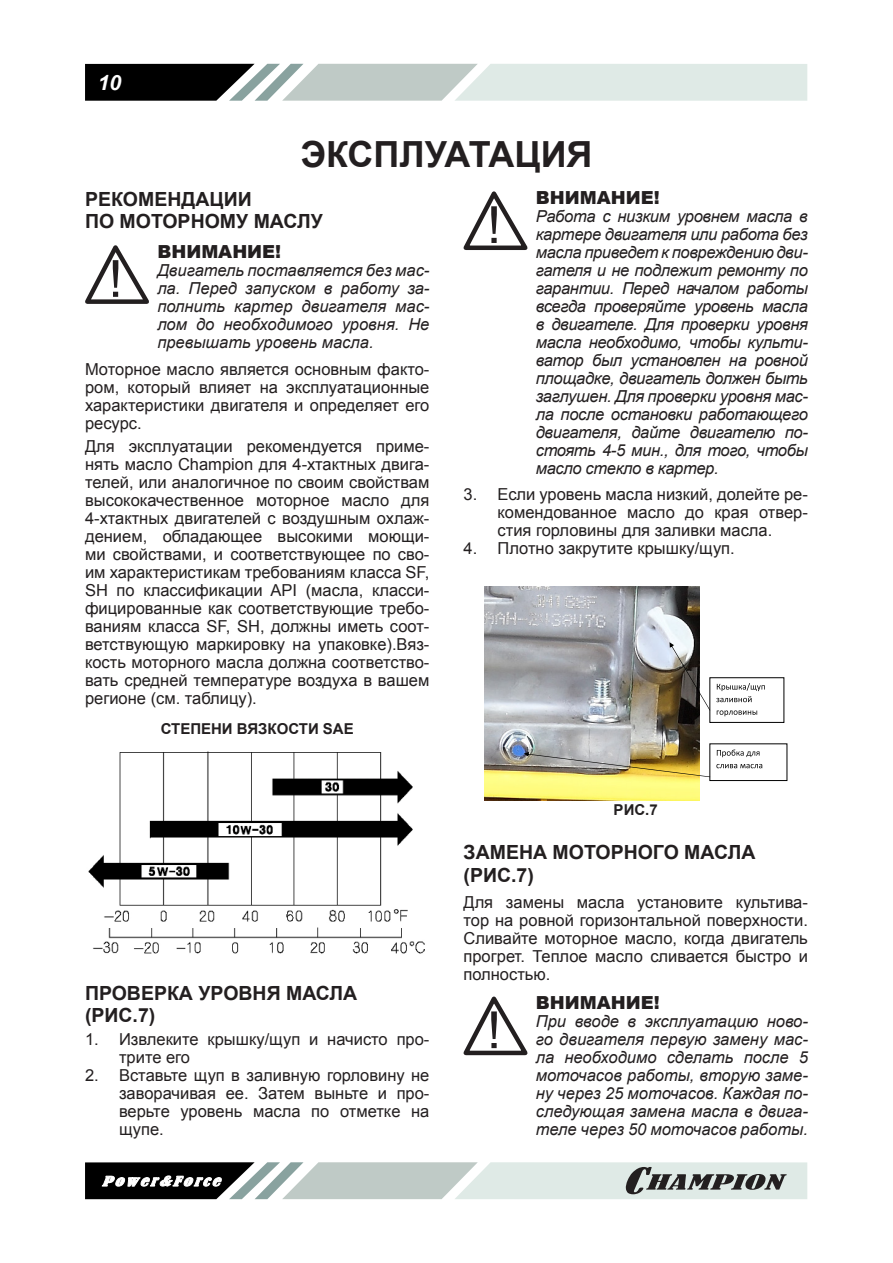
<style>
.page{position:relative;width:893px;height:1263px;background:#fff}
.page>*{position:absolute;margin:0;border:0;box-sizing:border-box;transform-origin:0 0}
.t1{font:700 36px "Arial";color:#231f20}
.t2{font:italic 700 21px "Arial";color:#fff}
.t3{font:700 19.5px/22.5px "Arial";color:#231f20}
.t4{font:900 18px "Arial";color:#231f20}
.t5{font:16.5px/18px "Arial";color:#231f20;text-align:justify}
.t6{font:italic 16.5px/18px "Arial";color:#231f20;text-align:justify}
.t7{font:700 15px "Arial";color:#231f20}
</style>
<div class="page">
<svg style="left:85px;top:64px;width:722px;height:37px;background:#a9b1ae"></svg>
<svg style="left:85px;top:1162px;width:722px;height:37px;background:#a5acaa"></svg>
<svg style="left:85px;top:245px;width:64px;height:59px"></svg>
<svg style="left:463px;top:191px;width:65px;height:59px"></svg>
<img style="left:88px;top:751px;width:337px;height:203px">
<img style="left:484px;top:586px;width:216px;height:214px">
<div style="left:709px;top:677px;width:75px;height:46px;border:1px solid #000"></div>
<svg style="left:716px;top:683px;width:49px;height:19px"></svg>
<svg style="left:717px;top:710px;width:40px;height:6px"></svg>
<div style="left:709px;top:743px;width:78px;height:38px;border:1px solid #000"></div>
<svg style="left:717px;top:749px;width:42px;height:8px"></svg>
<svg style="left:716px;top:764px;width:46px;height:4px"></svg>
<svg style="left:669px;top:642px;width:41px;height:68px"></svg>
<img style="left:524px;top:752px;width:186px;height:25px">
<svg style="left:463px;top:996px;width:65px;height:60px"></svg>
<p class="t2" style="left:98px;top:70px;width:25px">10</p>
<h1 class="t1" style="left:301px;top:130px;width:293px">ЭКСПЛУАТАЦИЯ</h1>
<p class="t3" style="left:85px;top:188px;width:239px">РЕКОМЕНДАЦИИ<br>ПО МОТОРНОМУ МАСЛУ</p>
<p class="t4" style="left:157px;top:239px;width:125px">ВНИМАНИЕ!</p>
<p class="t6" style="left:157px;top:262px;width:274px">Двигатель поставляется без мас&shy;ла. Перед запуском в работу за&shy;полнить картер двигателя мас&shy;лом до необходимого уровня. Не превышать уровень масла.</p>
<p class="t4" style="left:536px;top:185px;width:125px">ВНИМАНИЕ!</p>
<p class="t6" style="left:536px;top:208px;width:274px">Работа с низким уровнем масла в картере двигателя или работа без масла приведет к повреждению дви&shy;гателя и не подлежит ремонту по гарантии. Перед началом работы всегда проверяйте уровень масла в двигателе. Для проверки уровня масла необходимо, чтобы культи&shy;ватор был установлен на ровной площадке, двигатель должен быть заглушен. Для проверки уровня мас&shy;ла после остановки работающего двигателя, дайте двигателю по&shy;стоять 4-5 мин., для того, чтобы масло стекло в картер.</p>
<p class="t5" style="left:85px;top:361px;width:346px">Моторное масло является основным факто&shy;ром, который влияет на эксплуатационные характеристики двигателя и определяет его ресурс.</p>
<p class="t5" style="left:85px;top:437px;width:346px">Для эксплуатации рекомендуется приме&shy;нять масло Champion для 4-хтактных двига&shy;телей, или аналогичное по своим свойствам высококачественное моторное масло для 4-хтактных двигателей с воздушным охлаж&shy;дением, обладающее высокими моющи&shy;ми свойствами, и соответствующее по сво&shy;им характеристикам требованиям класса SF, SH по классификации API (масла, класси&shy;фицированные как соответствующие требо&shy;ваниям класса SF, SH, должны иметь соот&shy;ветствующую маркировку на упаковке).Вяз&shy;кость моторного масла должна соответство&shy;вать средней температуре воздуха в вашем регионе (см. таблицу).</p>
<p class="t7" style="left:161px;top:718px;width:195px">СТЕПЕНИ ВЯЗКОСТИ SAE</p>
<p class="t5" style="left:497px;top:485px;width:312px;text-indent:-34px">3. Если уровень масла низкий, долейте ре&shy;комендованное масло до края отвер&shy;стия горловины для заливки масла.</p>
<p class="t5" style="left:463px;top:539px;width:273px">4. Плотно закрутите крышку/щуп.</p>
<p class="t3" style="left:85px;top:982px;width:274px">ПРОВЕРКА УРОВНЯ МАСЛА (РИС.7)</p>
<p class="t5" style="left:119px;top:1030px;width:312px;text-indent:-34px">1. Извлеките крышку/щуп и начисто про&shy;трите его</p>
<p class="t5" style="left:119px;top:1066px;width:312px;text-indent:-34px">2. Вставьте щуп в заливную горловину не заворачивая ее. Затем выньте и про&shy;верьте уровень масла по отметке на щупе.</p>
<p class="t7" style="left:614px;top:800px;width:46px">РИС.7</p>
<p class="t3" style="left:463px;top:842px;width:293px">ЗАМЕНА МОТОРНОГО МАСЛА (РИС.7)</p>
<p class="t5" style="left:463px;top:893px;width:346px">Для замены масла установите культива&shy;тор на ровной горизонтальной поверхности.<br>Сливайте моторное масло, когда двигатель прогрет. Теплое масло сливается быстро и полностью.</p>
<p class="t4" style="left:536px;top:990px;width:125px">ВНИМАНИЕ!</p>
<p class="t6" style="left:536px;top:1013px;width:274px">При вводе в эксплуатацию ново&shy;го двигателя первую замену мас&shy;ла необходимо сделать после 5 моточасов работы, вторую заме&shy;ну через 25 моточасов. Каждая по&shy;следующая замена масла в двига&shy;теле через 50 моточасов работы.</p>
</div>
